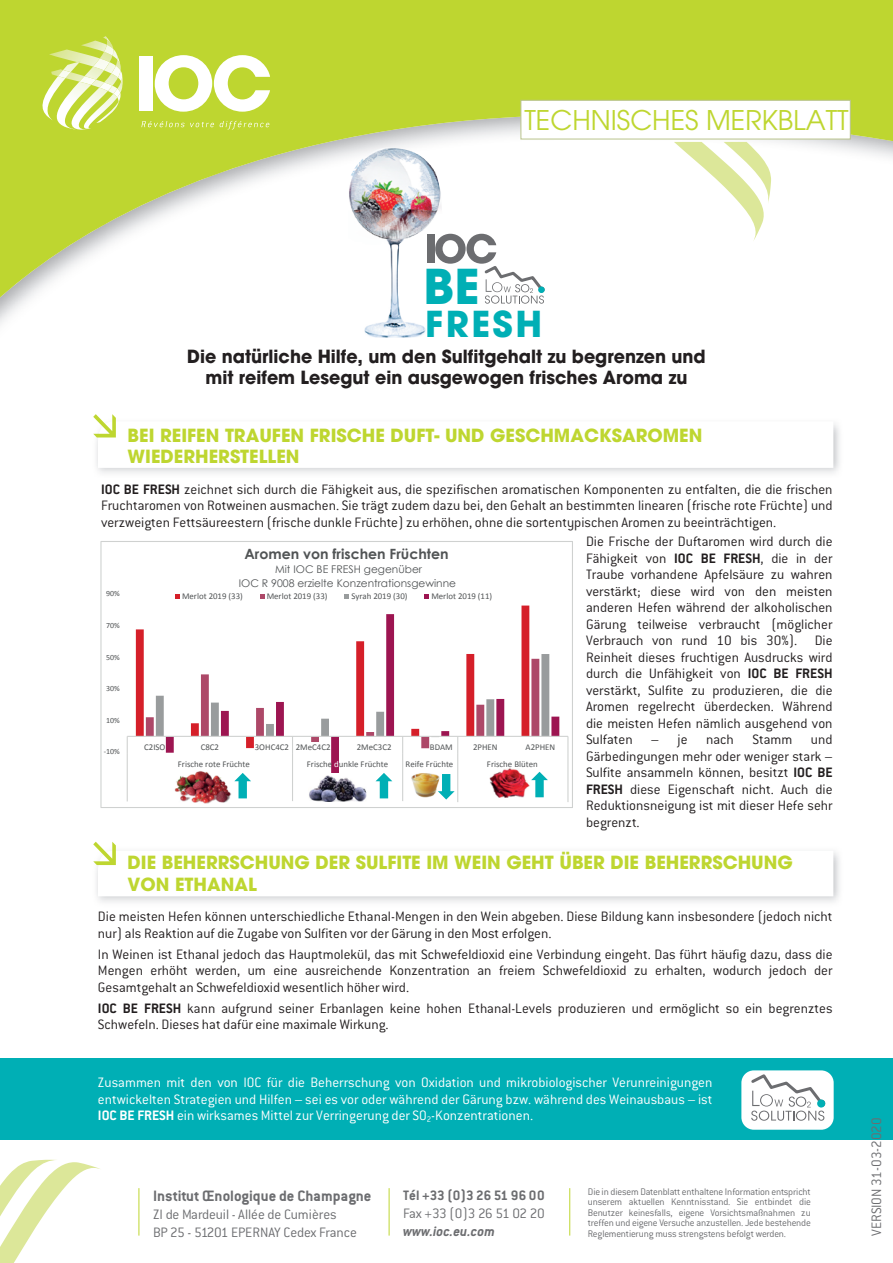
<style>
.page{position:relative;width:893px;height:1263px;background:#fff}
.page>*{position:absolute;margin:0;border:0;box-sizing:border-box;transform-origin:0 0}
.t1{font:700 47.7px "Avant Garde LT";color:#00afb5}
.t2{font:700 35.55px "Avant Garde LT";letter-spacing:.07em;color:#00afb5}
.t3{font:27px "Avant Garde LT";color:#bed630}
.t4{font:700 18px/21.6px "Avant Garde LT";color:#bed630}
.t5{font:700 18px/21.6px "Avant Garde LT";color:#231f20;text-align:center}
.t6{font:700 16.5px "Conduit ITC";color:#6c6d70}
.t7{font:300 15px/16.5px "Conduit ITC";color:#231f20;text-align:justify}
.t8{font:300 15px/16.5px "Conduit ITC";color:#fff;text-align:justify}
.t9{font:300 15px/18px "Conduit ITC";letter-spacing:-.01em;color:#6c6d70}
.t10{font:700 15px "Conduit ITC";color:#6c6d70}
.t11{font:300 15px "Conduit ITC";letter-spacing:-.03em;color:#6c6d70}
.t12{font:italic 700 15px "Conduit ITC";color:#6c6d70}
.t13{font:700 14.1px "Century Gothic";color:#515455}
.t14{font:10.65px/13.5px "Century Gothic";color:#515455;text-align:center}
.t15{font:300 10.5px/10.5px "Conduit ITC";letter-spacing:-.015em;color:#6c6d70;text-align:justify}
.t16{font:8.85px "Calibri";color:#515455}
.t17{font:7.95px "Calibri";color:#515455}
.s1{font-weight:700}
.s2{color:#fff}
</style>
<div class="page">
<svg style="left:0;top:0;width:893px;height:338px"></svg>
<svg style="left:0;top:1160px;width:100px;height:103px"></svg>
<img style="left:49px;top:49px;width:6px;height:13px">
<img style="left:121px;top:75px;width:2px;height:54px">
<img style="left:113px;top:105px;width:8px;height:25px">
<img style="left:55px;top:36px;width:58px;height:94px">
<img style="left:93px;top:58px;width:6px;height:12px">
<img style="left:79px;top:76px;width:17px;height:9px">
<svg style="left:99px;top:36px;width:23px;height:69px;background:#dbe893"></svg>
<img style="left:39px;top:62px;width:40px;height:59px">
<svg style="left:58px;top:70px;width:13px;height:8px"></svg>
<svg style="left:141px;top:121px;width:73px;height:6px"></svg>
<svg style="left:220px;top:121px;width:49px;height:8px"></svg>
<div style="left:139px;top:56px;width:14px;height:55px;background:#fff"></div>
<svg style="left:155px;top:55px;width:115px;height:57px"></svg>
<img style="left:674px;top:142px;width:92px;height:100px">
<img style="left:724px;top:142px;width:47px;height:62px">
<hr style="left:139px;top:1188px;width:1px;height:47px;background:#bed630">
<hr style="left:389px;top:1188px;width:1px;height:47px;background:#bed630">
<hr style="left:569px;top:1188px;width:1px;height:47px;background:#bed630">
<svg style="left:520px;top:98px;width:331px;height:42px"></svg>
<div style="left:0;top:1058px;width:893px;height:81px;background:#00afb5"></div>
<img style="left:98px;top:424px;width:742px;height:49px">
<svg style="left:93px;top:414px;width:740px;height:54px"></svg>
<img style="left:97px;top:852px;width:743px;height:50px">
<svg style="left:93px;top:842px;width:740px;height:54px"></svg>
<div style="left:741px;top:1070px;width:93px;height:60px;background:#fff;border-radius:12px"></div>
<svg style="left:751px;top:1074px;width:75px;height:47px"></svg>
<img style="left:348px;top:147px;width:102px;height:190px">
<div style="left:427px;top:234px;width:7px;height:29px;background:#6c6d70"></div>
<svg style="left:435px;top:234px;width:111px;height:70px"></svg>
<svg style="left:136px;top:605px;width:393px;height:131px"></svg>
<svg style="left:166px;top:614px;width:393px;height:163px"></svg>
<hr style="left:127px;top:736px;width:441px;height:1px;background:#cfd1d0">
<svg style="left:567px;top:737px;width:1px;height:16px"></svg>
<svg style="left:146px;top:654px;width:403px;height:99px"></svg>
<svg style="left:127px;top:737px;width:1px;height:16px"></svg>
<hr style="left:567px;top:753px;width:1px;height:49px;background:#cfd1d0">
<hr style="left:457px;top:753px;width:1px;height:49px;background:#cfd1d0">
<hr style="left:402px;top:753px;width:1px;height:48px;background:#cfd1d0">
<hr style="left:292px;top:753px;width:1px;height:48px;background:#cfd1d0">
<hr style="left:127px;top:753px;width:1px;height:48px;background:#cfd1d0">
<svg style="left:175px;top:594px;width:5px;height:5px"></svg>
<svg style="left:260px;top:594px;width:4px;height:5px"></svg>
<svg style="left:344px;top:594px;width:5px;height:5px"></svg>
<svg style="left:424px;top:594px;width:5px;height:5px"></svg>
<div style="left:100px;top:541px;width:473px;height:267px;border:1px solid #cfd1d0"></div>
<img style="left:173px;top:770px;width:60px;height:34px">
<img style="left:403px;top:765px;width:44px;height:36px">
<img style="left:488px;top:769px;width:42px;height:29px">
<img style="left:308px;top:774px;width:58px;height:27px">
<svg style="left:438px;top:774px;width:17px;height:25px"></svg>
<svg style="left:234px;top:773px;width:17px;height:25px"></svg>
<svg style="left:376px;top:773px;width:16px;height:25px"></svg>
<svg style="left:531px;top:772px;width:17px;height:25px"></svg>
<h3 class="t3" style="left:524px;top:104px;width:326px">TECHNISCHES MERKBLATT</h3>
<h1 class="t1" style="left:424px;top:255px;width:57px">BE</h1>
<h2 class="t2" style="left:425px;top:301px;width:118px">FRESH</h2>
<p class="t5" style="left:187px;top:345px;width:520px">Die natürliche Hilfe, um den Sulfitgehalt zu begrenzen und mit reifem Lesegut ein ausgewogen frisches Aroma zu</p>
<p class="t4" style="left:128px;top:424px;width:576px">BEI REIFEN TRAUFEN FRISCHE DUFT- UND GESCHMACKSAROMEN<br>WIEDERHERSTELLEN</p>
<p class="t7" style="left:101px;top:481px;width:733px"><span class="s1">IOC BE FRESH</span> zeichnet sich durch die Fähigkeit aus, die spezifischen aromatischen Komponenten zu entfalten, die die frischen Fruchtaromen von Rotweinen ausmachen. Sie trägt zudem dazu bei, den Gehalt an bestimmten linearen (frische rote Früchte) und verzweigten Fettsäureestern (frische dunkle Früchte) zu erhöhen, ohne die sortentypischen Aromen zu beeinträchtigen.</p>
<p class="t7" style="left:586px;top:533px;width:248px">Die Frische der Duftaromen wird durch die Fähigkeit von <span class="s1">IOC BE FRESH</span>, die in der Traube vorhandene Apfelsäure zu wahren verstärkt; diese wird von den meisten anderen Hefen während der alkoholischen Gärung teilweise verbraucht (möglicher Verbrauch von rund 10 bis 30%). Die Reinheit dieses fruchtigen Ausdrucks wird durch die Unfähigkeit von <span class="s1">IOC BE FRESH </span>verstärkt, Sulfite zu produzieren, die die Aromen regelrecht überdecken. Während die meisten Hefen nämlich ausgehend von Sulfaten – je nach Stamm und Gärbedingungen mehr oder weniger stark – Sulfite ansammeln können, besitzt <span class="s1">IOC BE FRESH</span> diese Eigenschaft nicht. Auch die Reduktionsneigung ist mit dieser Hefe sehr begrenzt.</p>
<p class="t4" style="left:128px;top:852px;width:667px">DIE BEHERRSCHUNG DER SULFITE IM WEIN GEHT ÜBER DIE BEHERRSCHUNG<br>VON ETHANAL</p>
<p class="t7" style="left:98px;top:908px;width:736px">Die meisten Hefen können unterschiedliche Ethanal-Mengen in den Wein abgeben. Diese Bildung kann insbesondere (jedoch nicht nur) als Reaktion auf die Zugabe von Sulfiten vor der Gärung in den Most erfolgen.</p>
<p class="t7" style="left:98px;top:946px;width:736px">In Weinen ist Ethanal jedoch das Hauptmolekül, das mit Schwefeldioxid eine Verbindung eingeht. Das führt häufig dazu, dass die Mengen erhöht werden, um eine ausreichende Konzentration an freiem Schwefeldioxid zu erhalten, wodurch jedoch der Gesamtgehalt an Schwefeldioxid wesentlich höher wird.</p>
<p class="t7" style="left:98px;top:1000px;width:736px"><span class="s1">IOC BE FRESH</span> kann aufgrund seiner Erbanlagen keine hohen Ethanal-Levels produzieren und ermöglicht so ein begrenztes<br>Schwefeln. Dieses hat dafür eine maximale Wirkung.</p>
<p class="t13" style="left:244px;top:543px;width:206px">Aromen von frischen Früchten</p>
<p class="t14" style="left:239px;top:563px;width:219px">Mit IOC BE FRESH gegenüber<br>IOC R 9008 erzielte Konzentrationsgewinne</p>
<p class="t16" style="left:182px;top:591px;width:62px">Merlot 2019 (33)</p>
<p class="t16" style="left:267px;top:591px;width:62px">Merlot 2019 (33)</p>
<p class="t16" style="left:351px;top:591px;width:58px">Syrah 2019 (30)</p>
<p class="t16" style="left:431px;top:591px;width:62px">Merlot 2019 (11)</p>
<p class="t17" style="left:106px;top:588px;width:15px">90%</p>
<p class="t17" style="left:106px;top:620px;width:15px">70%</p>
<p class="t17" style="left:106px;top:652px;width:15px">50%</p>
<p class="t17" style="left:106px;top:683px;width:15px">30%</p>
<p class="t17" style="left:106px;top:715px;width:15px">10%</p>
<p class="t16" style="left:144px;top:742px;width:23px">C2ISO</p>
<p class="t16" style="left:201px;top:742px;width:20px">C8C2</p>
<p class="t16" style="left:255px;top:742px;width:77px">3OHC4C2 2MeC4C2</p>
<p class="t16" style="left:357px;top:742px;width:36px">2MeC3C2</p>
<p class="t16" style="left:430px;top:742px;width:24px">BDAM</p>
<p class="t16" style="left:473px;top:742px;width:26px">2PHEN</p>
<p class="t16" style="left:526px;top:742px;width:31px">A2PHEN</p>
<p class="t16" style="left:178px;top:758px;width:73px">Frische rote Früchte</p>
<p class="t16" style="left:307px;top:758px;width:83px">Frische <span class="s2">d</span>unkle Früchte</p>
<p class="t16" style="left:406px;top:758px;width:49px">Reife Früchte</p>
<p class="t16" style="left:487px;top:758px;width:52px">Frische Blüten</p>
<p class="t17" style="left:104px;top:747px;width:18px">-10%</p>
<p class="t8" style="left:98px;top:1074px;width:616px">Zusammen mit den von IOC für die Beherrschung von Oxidation und mikrobiologischer Verunreinigungen entwickelten Strategien und Hilfen – sei es vor oder während der Gärung bzw. während des Weinausbaus – ist <span class="s1">IOC BE FRESH</span> ein wirksames Mittel zur Verringerung der SO<sub>2</sub>-Konzentrationen.</p>
<p class="t6" style="left:153px;top:1186px;width:220px">Institut Œnologique de Champagne</p>
<p class="t9" style="left:153px;top:1205px;width:205px">ZI de Mardeuil - Allée de Cumières<br>BP 25 - 51201 EPERNAY Cedex France</p>
<p class="t10" style="left:403px;top:1186px;width:143px">Tél +33 (0)3 26 51 96 00</p>
<p class="t11" style="left:403px;top:1205px;width:143px">Fax +33 (0)3 26 51 02 20</p>
<p class="t12" style="left:403px;top:1222px;width:93px">www.ioc.eu.com</p>
<p class="t15" style="left:588px;top:1186px;width:224px">Die in diesem Datenblatt enthaltene Information entspricht unserem aktuellen Kenntnisstand. Sie entbindet die Benutzer keinesfalls, eigene Vorsichtsmaßnahmen zu treffen und eigene Versuche anzustellen. Jede bestehende Reglementierung muss strengstens befolgt werden.</p>
<p class="t9" style="left:867px;top:1235px;width:120px;rotate:-90deg">VERSION 31-03-2020</p>
</div>
